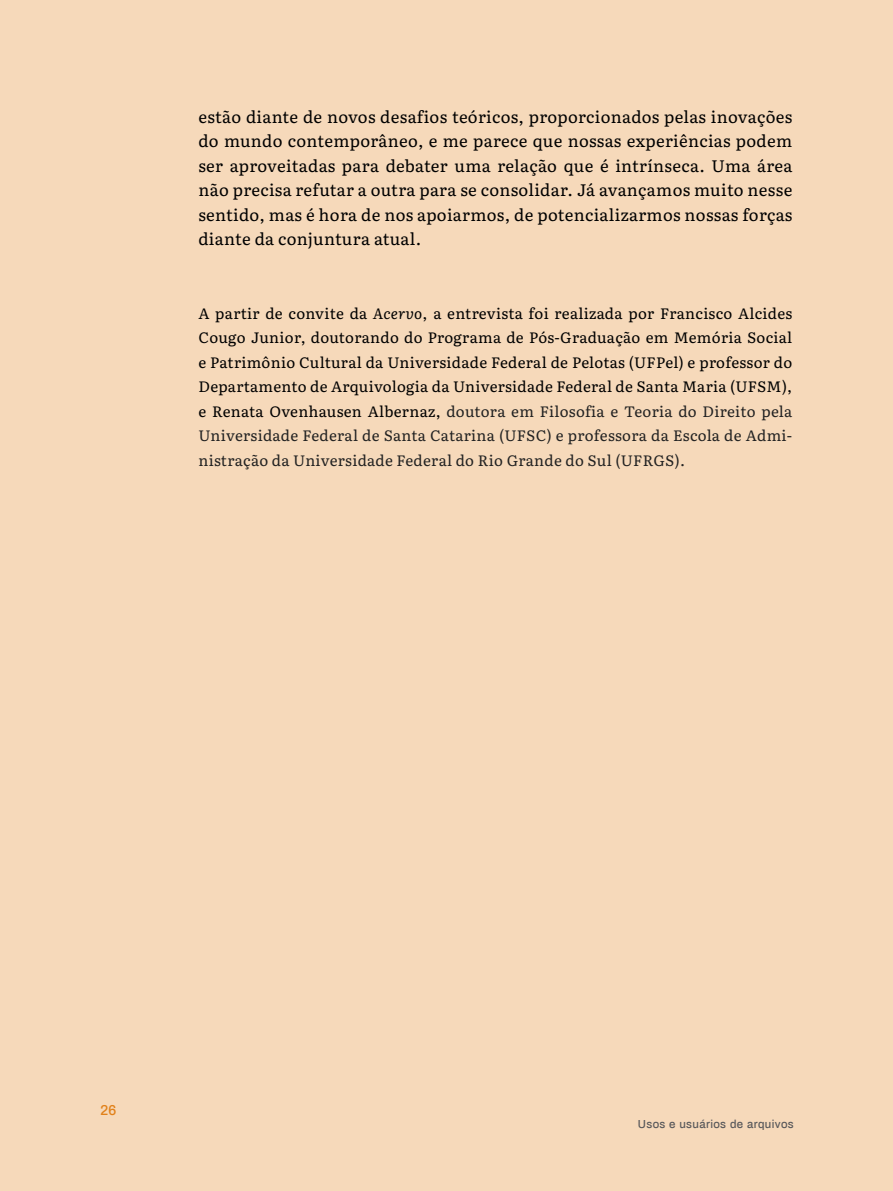
<style>
.page{position:relative;width:893px;height:1191px;background:#f6d9ba}
.page>*{position:absolute;margin:0;border:0;box-sizing:border-box;transform-origin:0 0}
.t1{font:16.62px/24.5px "Literata";letter-spacing:.02em;color:#000;text-align:justify}
.t2{font:15.05px/24.5px "Literata";letter-spacing:.02em;color:#000;text-align:justify}
.t3{font:500 14px "Archivo";color:#e1811a}
.t4{font:500 11.38px "Archivo";letter-spacing:.03em;color:#58585a}
.s1{font-style:italic}
.s2{color:#222}
</style>
<div class="page">
<p class="t1" style="left:198px;top:103px;width:595px">estão diante de novos desafios teóricos, proporcionados pelas inovações do mundo contemporâneo, e me parece que nossas experiências podem ser aproveitadas para debater uma relação que é intrínseca. Uma área não precisa refutar a outra para se consolidar. Já avançamos muito nesse sentido, mas é hora de nos apoiarmos, de potencializarmos nossas forças diante da conjuntura atual.</p>
<p class="t2" style="left:198px;top:300px;width:595px">A partir de convite da <span class="s1">Acervo</span>, a entrevista foi realizada por Francisco Alcides Cougo Junior, doutorando do Programa de Pós-Graduação em Memória Social e Patrimônio Cultural da Universidade Federal de Pelotas (UFPel) e professor do Departamento de Arquivologia da Universidade Federal de Santa Maria (UFSM), e Renata Ovenhausen Albernaz, <span class="s2">doutora em Filosofia e Teoria do Direito pela Universidade Federal de Santa Catarina (UFSC) e professora da Escola de Admi&shy;nistração da Universidade Federal do Rio Grande do Sul (UFRGS).</span></p>
<p class="t3" style="left:100px;top:1101px;width:17px">26</p>
<p class="t4" style="left:638px;top:1116px;width:157px">Usos e usuários de arquivos</p>
</div>
